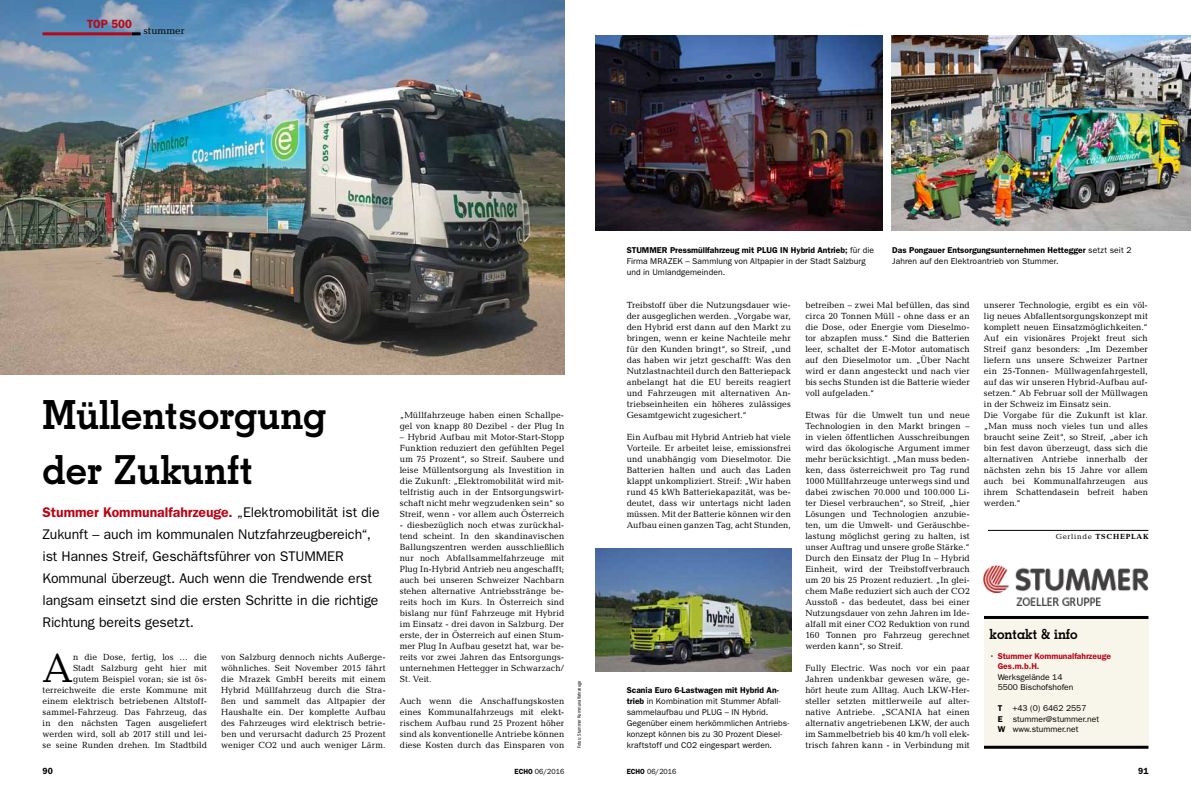
<style>
.page{position:relative;width:1191px;height:794px;background:#fff}
.page>*{position:absolute;margin:0;border:0;box-sizing:border-box;transform-origin:0 0}
.t1{font:41.3px "Candida Std";color:#000;scale:.95 1}
.t2{font:700 40.2px/55px "Geometric Slab 703 BT";color:#000;scale:.95 1}
.t3{font:14px/22px "ITC Franklin Gothic Std";letter-spacing:-.005em;color:#000}
.t4{font:700 14px "Geometric Slab 703 BT";color:#000;scale:.95 1}
.t5{font:600 12px "ITC Franklin Gothic Std";color:#b80718;scale:.95 1}
.t6{font:10px "Candida Std";color:#000}
.t7{font:9px/11px "Candida Std";letter-spacing:.01em;color:#000;text-align:justify;scale:.95 1}
.t8{font:600 9px "ITC Franklin Gothic Std";color:#000;scale:.95 1}
.t9{font:8.5px/11px "ITC Franklin Gothic Std";letter-spacing:.01em;color:#000}
.t10{font:600 8.5px/10.5px "ITC Franklin Gothic Std";color:#b80718}
.t11{font:7.5px "ITC Franklin Gothic Std";color:#000;scale:.95 1}
.t12{font:700 7.5px "Candida Std";letter-spacing:.1em;color:#000}
.t13{font:condensed 5px "ITC Franklin Gothic Std";color:#000}
.s1{font-weight:600;color:#b80718}
.s2{font-weight:600}
.s3{font-weight:400}
.s4{font-weight:400;color:#000}
</style>
<div class="page">
<hr style="left:988px;top:530px;width:160px;height:1px;background:#000">
<div style="left:984px;top:617px;width:164px;height:130px;background:#f8f5eb"></div>
<hr style="left:984px;top:745px;width:164px;height:3px;background:#000">
<hr style="left:984px;top:616px;width:164px;height:3px;background:#000">
<img style="left:0;top:0;width:564px;height:374px">
<img style="left:595px;top:35px;width:287px;height:196px">
<img style="left:595px;top:548px;width:196px;height:123px">
<img style="left:984px;top:565px;width:164px;height:40px">
<img style="left:891px;top:35px;width:300px;height:196px">
<hr style="left:43px;top:32px;width:89px;height:3px;background:#b80718">
<svg style="left:132px;top:32px;width:9px;height:3px"></svg>
<h3 class="t5" style="left:87px;top:17px;width:49px">top 500</h3>
<p class="t6" style="left:144px;top:25px;width:43px">stummer</p>
<h2 class="t2" style="left:43px;top:387px;width:301px">Müllentsorgung der Zukunft</h2>
<p class="t3" style="left:43px;top:501px;width:338px"><span class="s1">Stummer Kommunalfahrzeuge.</span> „Elektromobilität ist die Zukunft – auch im kommunalen Nutzfahrzeugbereich“, ist Hannes Streif, Geschäftsführer von STUMMER Kommunal überzeugt. Auch wenn die Trendwende erst langsam einsetzt sind die ersten Schritte in die richtige Richtung bereits gesetzt.</p>
<h1 class="t1" style="left:43px;top:644px;width:34px">A</h1>
<p class="t7" style="left:43px;top:651px;width:175px;text-align:right">n die Dose, fertig, los … die<br>Stadt Salzburg geht hier mit<br>gutem Beispiel voran; sie ist ös&shy;terreichweite die erste Kommune mit einem elektrisch betriebenen Altstoff&shy;sammel-Fahrzeug. Das Fahrzeug, das in den nächsten Tagen ausgeliefert werden wird, soll ab 2017 still und lei&shy;se seine Runden drehen. Im Stadtbild</p>
<p class="t7" style="left:221px;top:651px;width:175px">von Salzburg dennoch nichts Außerge&shy;wöhnliches. Seit November 2015 fährt die Mrazek GmbH bereits mit einem Hybrid Müllfahrzeug durch die Stra&shy;ßen und sammelt das Altpapier der Haushalte ein. Der komplette Aufbau des Fahrzeuges wird elektrisch betrie&shy;ben und verursacht dadurch 25 Prozent weniger CO2 und auch weniger Lärm.</p>
<p class="t7" style="left:400px;top:409px;width:175px">„Müllfahrzeuge haben einen Schallpe&shy;gel von knapp 80 Dezibel - der Plug In</p>
<p class="t7" style="left:400px;top:431px;width:175px">– Hybrid Aufbau mit Motor-Start-Stopp Funktion reduziert den gefühlten Pegel um 75 Prozent“, so Streif. Saubere und leise Müllentsorgung als Investition in die Zukunft: „Elektromobilität wird mit&shy;telfristig auch in der Entsorgungswirt&shy;schaft nicht mehr wegzudenken sein“ so Streif, wenn - vor allem auch Österreich</p>
<p class="t7" style="left:400px;top:519px;width:175px">- diesbezüglich noch etwas zurückhal&shy;tend scheint. In den skandinavischen Ballungszentren werden ausschließlich nur noch Abfallsammelfahrzeuge mit Plug In-Hybrid Antrieb neu angeschafft; auch bei unseren Schweizer Nachbarn stehen alternative Antriebsstränge be&shy;reits hoch im Kurs. In Österreich sind bislang nur fünf Fahrzeuge mit Hybrid im Einsatz - drei davon in Salzburg. Der erste, der in Österreich auf einen Stum&shy;mer Plug In Aufbau gesetzt hat, war be&shy;reits vor zwei Jahren das Entsorgungs&shy;unternehmen Hettegger in Schwarzach/ St. Veit.</p>
<p class="t7" style="left:400px;top:695px;width:175px">Auch wenn die Anschaffungskosten eines Kommunalfahrzeugs mit elekt&shy;rischem Aufbau rund 25 Prozent höher sind als konventionelle Antriebe können diese Kosten durch das Einsparen von</p>
<p class="t13" style="left:576px;top:748px;width:69px;rotate:-90deg">Fotos: Stummer Kommunalfahrzeuge</p>
<p class="t9" style="left:626px;top:245px;width:249px"><span class="s2">STUMMER Pressmüllfahrzeug mit PLUG IN Hybrid Antrieb;</span> für die<br>Firma MRAZEK – Sammlung von Altpapier in der Stadt Salzburg und in Umlandgemeinden.</p>
<p class="t9" style="left:892px;top:245px;width:241px"><span class="s2">Das Pongauer Entsorgungsunternehmen Hettegger</span> setzt seit 2<br>Jahren auf den Elektroantrieb von Stummer.</p>
<p class="t7" style="left:626px;top:299px;width:174px">Treibstoff über die Nutzungsdauer wie&shy;der ausgeglichen werden. „Vorgabe war, den Hybrid erst dann auf den Markt zu bringen, wenn er keine Nachteile mehr für den Kunden bringt“, so Streif, „und das haben wir jetzt geschafft: Was den Nutzlastnachteil durch den Batteriepack anbelangt hat die EU bereits reagiert und Fahrzeugen mit alternativen An&shy;triebseinheiten ein höheres zulässiges Gesamtgewicht zugesichert.“</p>
<p class="t7" style="left:626px;top:431px;width:174px">Ein Aufbau mit Hybrid Antrieb hat viele Vorteile. Er arbeitet leise, emissionsfrei und unabhängig vom Dieselmotor. Die Batterien halten und auch das Laden klappt unkompliziert. Streif: „Wir haben rund 45 kWh Batteriekapazität, was be&shy;deutet, dass wir untertags nicht laden müssen. Mit der Batterie können wir den Aufbau einen ganzen Tag, acht Stunden,</p>
<p class="t9" style="left:626px;top:685px;width:164px"><span class="s2">Scania Euro 6-Lastwagen mit Hybrid An&shy;trieb</span> in Kombination mit Stummer Abfall&shy;sammelaufbau und PLUG – IN Hybrid.<br>Gegenüber einem herkömmlichen Antriebs&shy;konzept können bis zu 30 Prozent Diesel&shy;kraftstoff und CO2 eingespart werden.</p>
<p class="t7" style="left:805px;top:299px;width:175px">betreiben – zwei Mal befüllen, das sind circa 20 Tonnen Müll - ohne dass er an die Dose, oder Energie vom Dieselmo&shy;tor abzapfen muss.“ Sind die Batterien leer, schaltet der E-Motor automatisch auf den Dieselmotor um. „Über Nacht wird er dann angesteckt und nach vier bis sechs Stunden ist die Batterie wieder voll aufgeladen.“</p>
<p class="t7" style="left:805px;top:409px;width:175px">Etwas für die Umwelt tun und neue Technologien in den Markt bringen – in vielen öffentlichen Ausschreibungen wird das ökologische Argument immer mehr berücksichtigt. „Man muss beden&shy;ken, dass österreichweit pro Tag rund 1000 Müllfahrzeuge unterwegs sind und dabei zwischen 70.000 und 100.000 Li&shy;ter Diesel verbrauchen“, so Streif, „hier Lösungen und Technologien anzubie&shy;ten, um die Umwelt- und Geräuschbe&shy;lastung möglichst gering zu halten, ist unser Auftrag und unsere große Stärke.“ Durch den Einsatz der Plug In – Hybrid Einheit, wird der Treibstoffverbrauch um 20 bis 25 Prozent reduziert. „In glei&shy;chem Maße reduziert sich auch der CO2<br>Ausstoß - das bedeutet, dass bei einer Nutzungsdauer von zehn Jahren im Ide&shy;alfall mit einer CO2 Reduktion von rund 160 Tonnen pro Fahrzeug gerechnet werden kann“, so Streif.</p>
<p class="t7" style="left:805px;top:662px;width:175px">Fully Electric. Was noch vor ein paar Jahren undenkbar gewesen wäre, ge&shy;hört heute zum Alltag. Auch LKW-Her&shy;steller setzten mittlerweile auf alter&shy;native Antriebe. „SCANIA hat einen alternativ angetriebenen LKW, der auch im Sammelbetrieb bis 40 km/h voll elek&shy;trisch fahren kann - in Verbindung mit</p>
<p class="t7" style="left:984px;top:299px;width:174px;text-align:left">unserer Technologie, ergibt es ein völ&shy;lig neues Abfallentsorgungskonzept mit komplett neuen Einsatzmöglichkeiten.“ Auf ein visionäres Projekt freut sich Streif ganz besonders: „Im Dezember liefern uns unsere Schweizer Partner ein 25-Tonnen- Müllwagenfahrgestell, auf das wir unseren Hybrid-Aufbau auf&shy;setzen.“ Ab Februar soll der Müllwagen in der Schweiz im Einsatz sein.<br>Die Vorgabe für die Zukunft ist klar. „Man muss noch vieles tun und alles braucht seine Zeit“, so Streif, „aber ich bin fest davon überzeugt, dass sich die alternativen Antriebe innerhalb der nächsten zehn bis 15 Jahre vor allem auch bei Kommunalfahrzeugen aus ihrem Schattendasein befreit haben werden.“</p>
<p class="t12" style="left:1055px;top:532px;width:94px"><span class="s3">Gerlinde</span> TSCHEPLAK</p>
<h3 class="t4" style="left:989px;top:626px;width:94px">kontakt &amp; info</h3>
<p class="t10" style="left:997px;top:650px;width:115px;text-indent:-8px"><span class="s4">•</span> Stummer Kommunalfahrzeuge<br>Ges.m.b.H.</p>
<p class="t9" style="left:997px;top:672px;width:77px;line-height:10.5px">Werksgelände 14<br>5500 Bischofshofen</p>
<p class="t9" style="left:997px;top:703px;width:103px;line-height:10.5px"><span class="s2">T</span> +43 (0) 6462 2557<br><span class="s2">E</span> stummer@stummer.net<br><span class="s2">W</span> www.stummer.net</p>
<p class="t8" style="left:43px;top:765px;width:12px">90</p>
<p class="t11" style="left:514px;top:766px;width:54px"><span class="s2">ECHO</span> 06/2016</p>
<p class="t11" style="left:626px;top:766px;width:54px"><span class="s2">ECHO</span> 06/2016</p>
<p class="t8" style="left:1138px;top:765px;width:12px">91</p>
</div>
